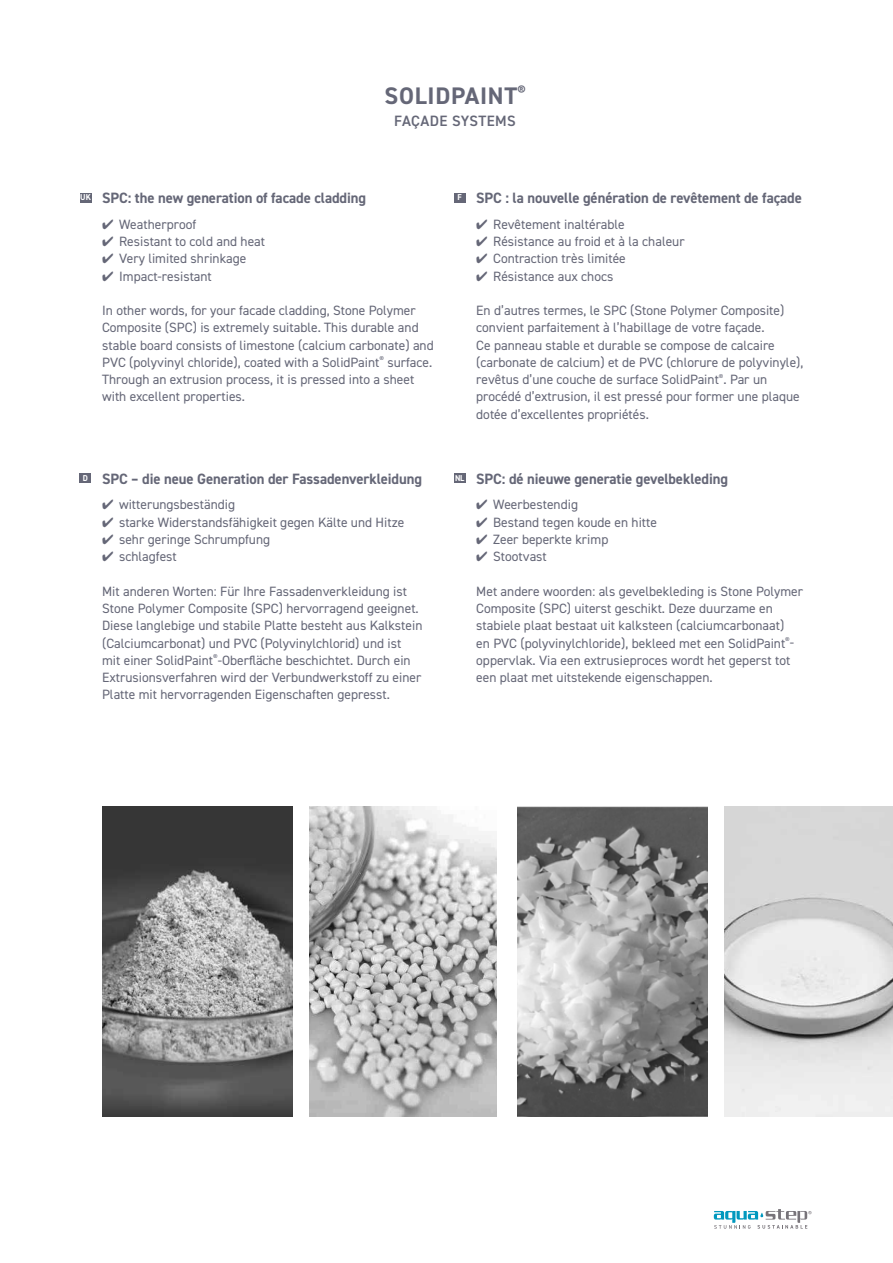
<style>
.page{position:relative;width:893px;height:1263px;background:#fff}
.page>*{position:absolute;margin:0;border:0;box-sizing:border-box;transform-origin:0 0}
.t1{font:700 24px "DIN2014";letter-spacing:.03em;color:#656777}
.t2{font:700 15px "DIN2014";letter-spacing:-.005em;color:#656777}
.t3{font:600 15px "DIN2014";letter-spacing:.025em;color:#656777}
.t4{font:13.5px/17.2px "DIN2014";color:#656777}
.t5{font:700 8.55px "DIN2014";color:#fff;scale:.96 1}
</style>
<div class="page">
<div style="left:80px;top:193px;width:12px;height:10px;background:#656777"></div>
<div style="left:80px;top:474px;width:11px;height:9px;background:#656777"></div>
<svg style="left:714px;top:1209px;width:97px;height:20px"></svg>
<div style="left:454px;top:474px;width:12px;height:9px;background:#656777"></div>
<div style="left:454px;top:193px;width:11px;height:10px;background:#656777"></div>
<img style="left:725px;top:807px;width:168px;height:309px">
<img style="left:102px;top:807px;width:191px;height:309px">
<img style="left:310px;top:807px;width:187px;height:309px">
<img style="left:517px;top:807px;width:191px;height:309px">
<h1 class="t1" style="left:385px;top:79px;width:142px">SOLIDPAINT<sup>®</sup></h1>
<p class="t3" style="left:394px;top:111px;width:123px">FAÇADE SYSTEMS</p>
<p class="t5" style="left:80px;top:192px;width:13px">UK</p>
<p class="t2" style="left:102px;top:188px;width:265px">SPC: the new generation of facade cladding</p>
<p class="t4" style="left:102px;top:215px;width:96px">✔ Weatherproof</p>
<p class="t4" style="left:102px;top:233px;width:164px">✔ Resistant to cold and heat</p>
<p class="t4" style="left:102px;top:250px;width:146px">✔ Very limited shrinkage</p>
<p class="t4" style="left:102px;top:267px;width:111px">✔ Impact-resistant</p>
<p class="t4" style="left:102px;top:302px;width:333px">In other words, for your facade cladding, Stone Polymer Composite (SPC) is extremely suitable. This durable and stable board consists of limestone (calcium carbonate) and PVC (polyvinyl chloride), coated with a SolidPaint<sup>®</sup> surface.<br>Through an extrusion process, it is pressed into a sheet with excellent properties.</p>
<p class="t5" style="left:457px;top:192px;width:6px">F</p>
<p class="t2" style="left:476px;top:188px;width:327px">SPC : la nouvelle génération de revêtement de façade</p>
<p class="t4" style="left:476px;top:215px;width:150px">✔ Revêtement inaltérable</p>
<p class="t4" style="left:476px;top:233px;width:210px">✔ Résistance au froid et à la chaleur</p>
<p class="t4" style="left:476px;top:250px;width:151px">✔ Contraction très limitée</p>
<p class="t4" style="left:476px;top:267px;width:139px">✔ Résistance aux chocs</p>
<p class="t4" style="left:476px;top:302px;width:329px">En d’autres termes, le SPC (Stone Polymer Composite) convient parfaitement à l’habillage de votre façade.<br>Ce panneau stable et durable se compose de calcaire (carbonate de calcium) et de PVC (chlorure de polyvinyle), revêtus d’une couche de surface SolidPaint<sup>®</sup>. Par un procédé d’extrusion, il est pressé pour former une plaque dotée d’excellentes propriétés.</p>
<p class="t5" style="left:83px;top:472px;width:7px">D</p>
<p class="t2" style="left:476px;top:469px;width:253px">SPC: dé nieuwe generatie gevelbekleding</p>
<p class="t4" style="left:476px;top:496px;width:103px">✔ Weerbestendig</p>
<p class="t4" style="left:476px;top:513px;width:182px">✔ Bestand tegen koude en hitte</p>
<p class="t4" style="left:476px;top:530px;width:134px">✔ Zeer beperkte krimp</p>
<p class="t4" style="left:476px;top:548px;width:72px">✔ Stootvast</p>
<p class="t4" style="left:476px;top:582px;width:328px">Met andere woorden: als gevelbekleding is Stone Polymer Composite (SPC) uiterst geschikt. Deze duurzame en stabiele plaat bestaat uit kalksteen (calciumcarbonaat)<br>en PVC (polyvinylchloride), bekleed met een SolidPaint<sup>®</sup>- oppervlak. Via een extrusieproces wordt het geperst tot een plaat met uitstekende eigenschappen.</p>
<p class="t2" style="left:102px;top:469px;width:322px">SPC – die neue Generation der Fassadenverkleidung</p>
<p class="t4" style="left:102px;top:496px;width:135px">✔ witterungsbeständig</p>
<p class="t4" style="left:102px;top:513px;width:304px">✔ starke Widerstandsfähigkeit gegen Kälte und Hitze</p>
<p class="t4" style="left:102px;top:530px;width:170px">✔ sehr geringe Schrumpfung</p>
<p class="t4" style="left:102px;top:548px;width:76px">✔ schlagfest</p>
<p class="t4" style="left:102px;top:582px;width:322px">Mit anderen Worten: Für Ihre Fassadenverkleidung ist Stone Polymer Composite (SPC) hervorragend geeignet.<br>Diese langlebige und stabile Platte besteht aus Kalkstein (Calciumcarbonat) und PVC (Polyvinylchlorid) und ist mit einer SolidPaint<sup>®</sup>-Oberfläche beschichtet. Durch ein Extrusionsverfahren wird der Verbundwerkstoff zu einer Platte mit hervorragenden Eigenschaften gepresst.</p>
<p class="t5" style="left:455px;top:472px;width:11px">NL</p>
</div>
